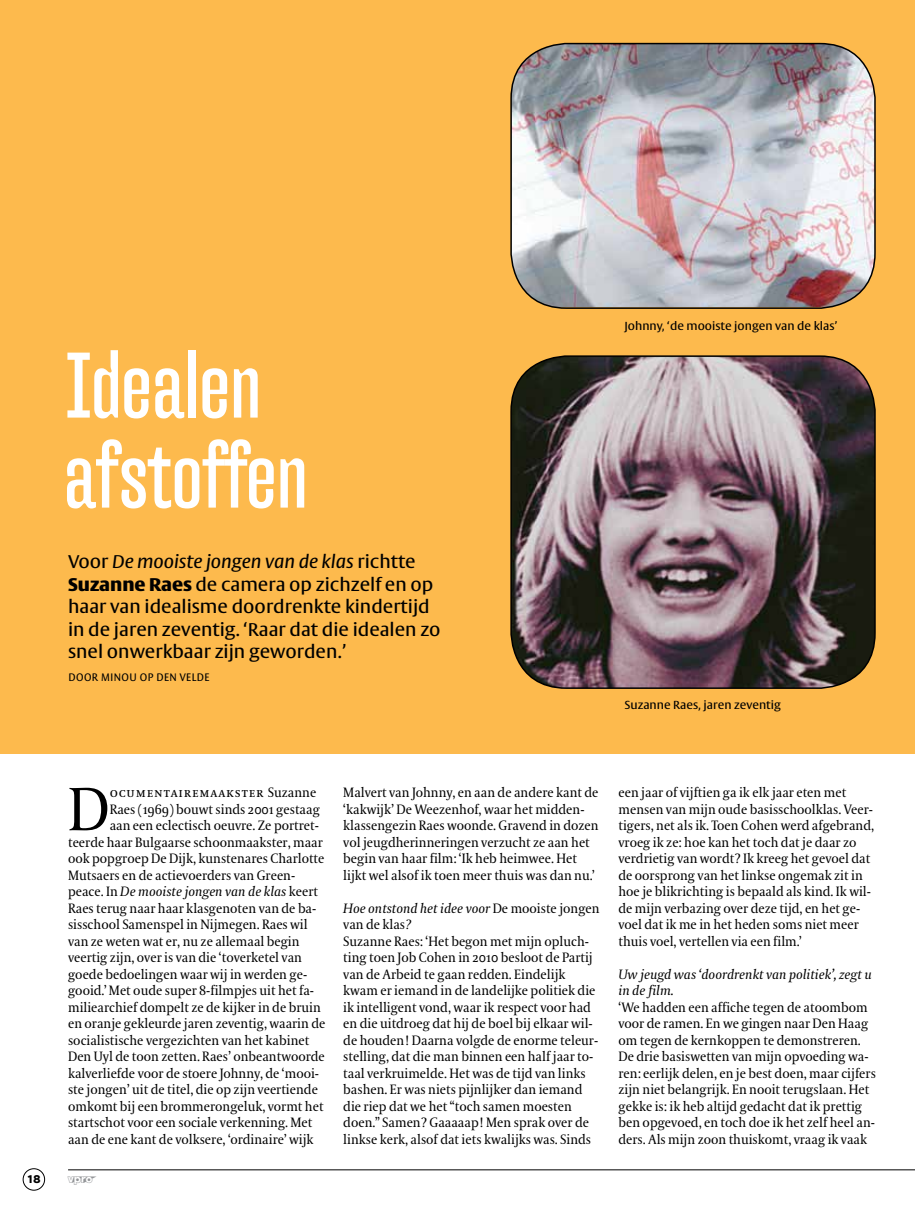
<style>
.page{position:relative;width:915px;height:1212px;background:#fff}
.page>*{position:absolute;margin:0;border:0;box-sizing:border-box;transform-origin:0 0}
.t1{font:90px/90px "Hydra";color:#fff}
.t2{font:60.75px "VPRO Coranto";color:#000}
.t3{font:18px/22.5px "VPRO Vesta";color:#000}
.t4{font:13.5px/16.5px "VPRO Coranto";color:#000}
.t5{font:italic 13.5px/16.5px "VPRO Coranto";color:#000}
.t6{font:13.5px "VPRO Coranto SC";letter-spacing:.06em;color:#000}
.t7{font:13.5px "VPRO Vesta Mini";color:#000}
.t8{font:700 12px "VPRO Thonik";color:#000}
.t9{font:11.4px "VPRO Vesta";color:#000}
.s1{font-style:italic}
.s2{font-weight:700}
.s3{font-family:"VPRO Coranto"}
.s4{font-style:normal}
</style>
<div class="page">
<hr style="left:68px;top:1169px;width:846px;height:1px;background:#000">
<div style="left:0;top:0;width:914px;height:754px;background:#fdba4d"></div>
<div style="left:23px;top:1168px;width:22px;height:22px;border:1px solid #000;border-radius:50%"></div>
<img style="left:511px;top:44px;width:363px;height:263px">
<div style="left:510px;top:43px;width:365px;height:266px;border:2px solid #000;border-radius:55px"></div>
<img style="left:511px;top:356px;width:363px;height:332px">
<div style="left:510px;top:355px;width:365px;height:334px;border:2px solid #000;border-radius:55px"></div>
<h1 class="t1" style="left:64px;top:342px;width:245px">Idealen afstoffen</h1>
<h3 class="t3" style="left:68px;top:552px;width:374px">Voor <span class="s1">De mooiste jongen van de klas</span> richtte <span class="s2">Suzanne Raes</span> de camera op zichzelf en op haar van idealisme doordrenkte kindertijd in de jaren zeventig. ‘Raar dat die idealen zo snel onwerkbaar zijn geworden.’</h3>
<p class="t7" style="left:68px;top:668px;width:143px">Door Minou op den Velde</p>
<p class="t9" style="left:624px;top:321px;width:214px">Johnny, ‘de mooiste jongen van de klas’</p>
<p class="t9" style="left:624px;top:699px;width:158px">Suzanne Raes, jaren zeventig</p>
<p class="t8" style="left:28px;top:1172px;width:15px">18</p>
<h2 class="t2" style="left:68px;top:773px;width:43px">D</h2>
<p class="t6" style="left:110px;top:785px;width:208px">ocumentairemaakster <span class="s3">Suzanne</span></p>
<p class="t4" style="left:110px;top:801px;width:212px">Raes (1969) bouwt sinds 2001 gestaag</p>
<p class="t4" style="left:110px;top:817px;width:211px">aan een eclectisch oeuvre. Ze portret-</p>
<p class="t4" style="left:68px;top:834px;width:256px">teerde haar Bulgaarse schoonmaakster, maar</p>
<p class="t4" style="left:68px;top:850px;width:258px">ook popgroep De Dijk, kunstenares Charlotte</p>
<p class="t4" style="left:68px;top:867px;width:228px">Mutsaers en de actievoerders van Green-</p>
<p class="t5" style="left:68px;top:883px;width:251px"><span class="s4">peace. In</span> De mooiste jongen van de klas <span class="s4">keert</span></p>
<p class="t4" style="left:68px;top:900px;width:250px">Raes terug naar haar klasgenoten van de ba-</p>
<p class="t4" style="left:68px;top:916px;width:241px">sisschool Samenspel in Nijmegen. Raes wil</p>
<p class="t4" style="left:68px;top:933px;width:233px">van ze weten wat er, nu ze allemaal begin</p>
<p class="t4" style="left:68px;top:949px;width:235px">veertig zijn, over is van die ‘toverketel van</p>
<p class="t4" style="left:68px;top:966px;width:240px">goede bedoelingen waar wij in werden ge-</p>
<p class="t4" style="left:68px;top:982px;width:247px">gooid.’ Met oude super 8-filmpjes uit het fa-</p>
<p class="t4" style="left:68px;top:999px;width:254px">miliearchief dompelt ze de kijker in de bruin</p>
<p class="t4" style="left:68px;top:1015px;width:259px">en oranje gekleurde jaren zeventig, waarin de</p>
<p class="t4" style="left:68px;top:1032px;width:243px">socialistische vergezichten van het kabinet</p>
<p class="t4" style="left:68px;top:1048px;width:258px">Den Uyl de toon zetten. Raes’ onbeantwoorde</p>
<p class="t4" style="left:68px;top:1065px;width:252px">kalverliefde voor de stoere Johnny, de ‘mooi-</p>
<p class="t4" style="left:68px;top:1081px;width:251px">ste jongen’ uit de titel, die op zijn veertiende</p>
<p class="t4" style="left:68px;top:1098px;width:257px">omkomt bij een brommerongeluk, vormt het</p>
<p class="t4" style="left:68px;top:1114px;width:246px">startschot voor een sociale verkenning. Met</p>
<p class="t4" style="left:68px;top:1131px;width:247px">aan de ene kant de volksere, ‘ordinaire’ wijk</p>
<p class="t4" style="left:343px;top:784px;width:257px">Malvert van Johnny, en aan de andere kant de ‘kakwijk’ De Weezenhof, waar het midden&shy;klassengezin Raes woonde. Gravend in dozen vol jeugdherinneringen verzucht ze aan het begin van haar film: ‘Ik heb heimwee. Het lijkt wel alsof ik toen meer thuis was dan nu.’</p>
<p class="t4" style="left:343px;top:900px;width:258px"><span class="s1">Hoe ontstond het idee voor</span> De mooiste jongen van de klas<span class="s1">?<br></span>Suzanne Raes: ‘Het begon met mijn opluch&shy;ting toen Job Cohen in 2010 besloot de Partij van de Arbeid te gaan redden. Eindelijk kwam er iemand in de landelijke politiek die ik intelligent vond, waar ik respect voor had en die uitdroeg dat hij de boel bij elkaar wil&shy;de houden! Daarna volgde de enorme teleur&shy;stelling, dat die man binnen een half jaar to&shy;taal verkruimelde. Het was de tijd van links bashen. Er was niets pijnlijker dan iemand die riep dat we het “toch samen moesten doen.” Samen? Gaaaaap! Men sprak over de linkse kerk, alsof dat iets kwalijks was. Sinds</p>
<p class="t4" style="left:618px;top:784px;width:257px">een jaar of vijftien ga ik elk jaar eten met mensen van mijn oude basisschoolklas. Veer&shy;tigers, net als ik. Toen Cohen werd afgebrand, vroeg ik ze: hoe kan het toch dat je daar zo verdrietig van wordt? Ik kreeg het gevoel dat de oorsprong van het linkse ongemak zit in hoe je blikrichting is bepaald als kind. Ik wil&shy;de mijn verbazing over deze tijd, en het ge&shy;voel dat ik me in het heden soms niet meer thuis voel, vertellen via een film.’</p>
<p class="t5" style="left:618px;top:966px;width:254px">Uw jeugd was ‘doordrenkt van politiek’, zegt u in de film.</p>
<p class="t4" style="left:618px;top:999px;width:259px">‘We hadden een affiche tegen de atoombom voor de ramen. En we gingen naar Den Haag om tegen de kernkoppen te demonstreren.<br>De drie basiswetten van mijn opvoeding wa&shy;ren: eerlijk delen, en je best doen, maar cijfers zijn niet belangrijk. En nooit terugslaan. Het gekke is: ik heb altijd gedacht dat ik prettig ben opgevoed, en toch doe ik het zelf heel an&shy;ders. Als mijn zoon thuiskomt, vraag ik vaak</p>
</div>
